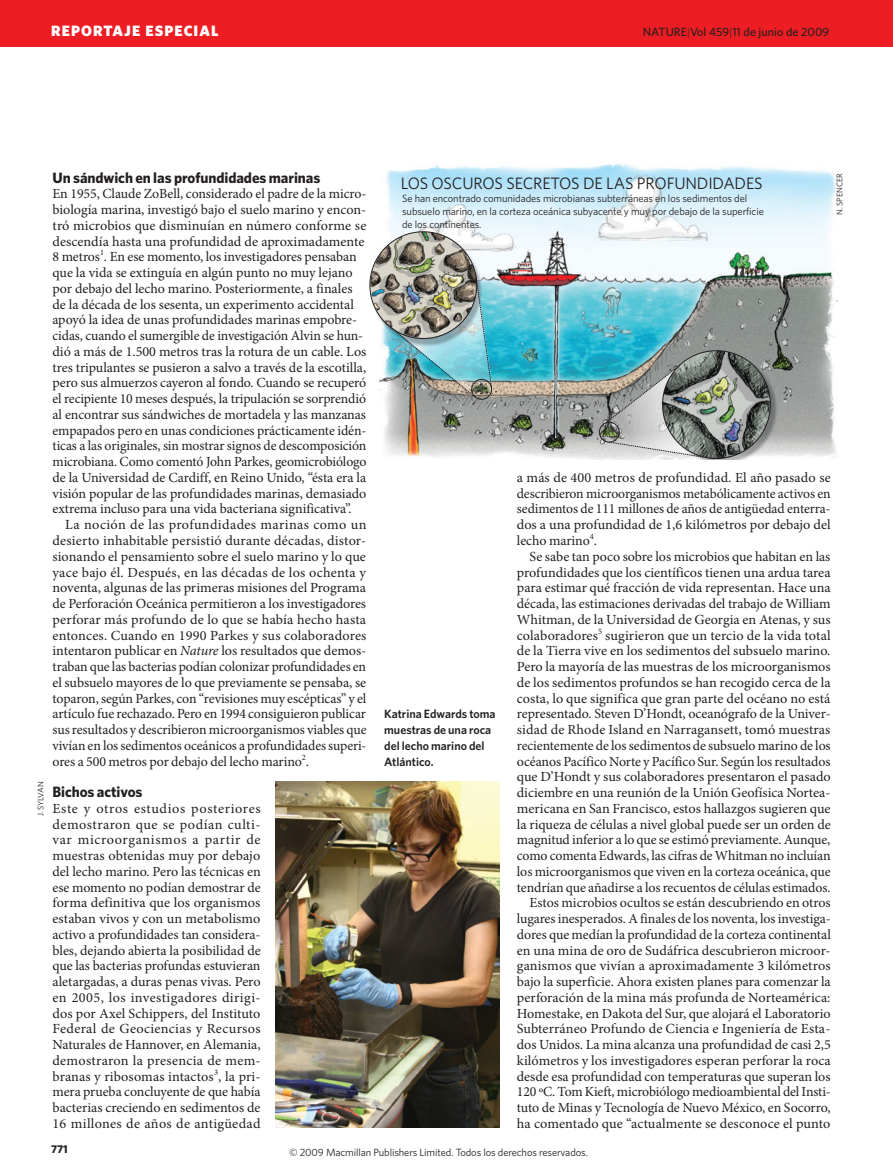
<style>
.page{position:relative;width:893px;height:1174px;background:#fff}
.page>*{position:absolute;margin:0;border:0;box-sizing:border-box;transform-origin:0 0}
.t1{font:16.5px "Whitney";letter-spacing:-.01em;color:#231f20}
.t2{font:700 15px "Whitney";letter-spacing:-.005em;color:#231f20}
.t3{font:900 15px "Whitney";letter-spacing:.075em;color:#fff}
.t4{font:13.95px/15.8px "Minion Pro";letter-spacing:-.005em;color:#231f20;text-align:justify}
.t5{font:600 12px/15.8px "Whitney";color:#231f20}
.t6{font:500 12px "Whitney";color:#231f20}
.t7{font:700 11.25px "Whitney";color:#231f20}
.t8{font:10.5px/12.6px "Whitney";letter-spacing:-.01em;color:#231f20}
.t9{font:8.25px "Whitney";color:#231f20}
.s1{font-weight:300}
.s2{font-style:italic}
</style>
<div class="page">
<img style="left:384px;top:164px;width:454px;height:295px">
<img style="left:615px;top:301px;width:214px;height:158px">
<div style="left:599px;top:422px;width:21px;height:20px;border:1px solid #231f20;border-radius:50%"></div>
<div style="left:471px;top:379px;width:21px;height:20px;border:1px solid #231f20;border-radius:50%"></div>
<svg style="left:605px;top:363px;width:104px;height:96px"></svg>
<img style="left:369px;top:183px;width:165px;height:215px">
<img style="left:663px;top:351px;width:107px;height:107px;border-radius:54px">
<img style="left:370px;top:232px;width:106px;height:106px;border-radius:53px">
<svg style="left:830px;top:270px;width:8px;height:11px"></svg>
<img style="left:276px;top:781px;width:223px;height:347px">
<div style="left:0;top:0;width:893px;height:47px;background:#ee1d23"></div>
<p class="t3" style="left:51px;top:22px;width:169px">REPORTAJE ESPECIAL</p>
<p class="t6" style="left:643px;top:25px;width:188px">NATURE<span class="s1">|</span>Vol 459<span class="s1">|</span>11 de junio de 2009</p>
<p class="t9" style="left:36px;top:816px;width:35px;rotate:-90deg">J. Sylvan</p>
<p class="t2" style="left:53px;top:168px;width:269px">Un sándwich en las profundidades marinas</p>
<p class="t4" style="left:53px;top:186px;width:315px;text-align:left">En 1955, Claude ZoBell, considerado el padre de la micro&shy;biología marina, investigó bajo el suelo marino y encon&shy;tró microbios que disminuían en número conforme se descendía hasta una profundidad de aproximadamente 8 metros<sup>1</sup>. En ese momento, los investigadores pensaban que la vida se extinguía en algún punto no muy lejano por debajo del lecho marino. Posteriormente, a finales de la década de los sesenta, un experimento accidental apoyó la idea de unas profundidades marinas empobre&shy;cidas, cuando el sumergible de investigación Alvin se hun&shy;dió a más de 1.500 metros tras la rotura de un cable. Los tres tripulantes se pusieron a salvo a través de la escotilla, pero sus almuerzos cayeron al fondo. Cuando se recuperó el recipiente 10 meses después, la tripulación se sorprendió al encontrar sus sándwiches de mortadela y las manzanas empapados pero en unas condiciones prácticamente idén&shy;ticas a las originales, sin mostrar signos de descomposición microbiana. Como comentó John Parkes, geomicrobiólogo de la Universidad de Cardiff, en Reino Unido, “ésta era la visión popular de las profundidades marinas, demasiado extrema incluso para una vida bacteriana significativa”.</p>
<p class="t4" style="left:53px;top:517px;width:316px;text-indent:13px">La noción de las profundidades marinas como un desierto inhabitable persistió durante décadas, distor&shy;sionando el pensamiento sobre el suelo marino y lo que yace bajo él. Después, en las décadas de los ochenta y noventa, algunas de las primeras misiones del Programa de Perforación Oceánica permitieron a los investigadores perforar más profundo de lo que se había hecho hasta entonces. Cuando en 1990 Parkes y sus colaboradores intentaron publicar en <span class="s2">Nature</span> los resultados que demos&shy;traban que las bacterias podían colonizar profundidades en el subsuelo mayores de lo que previamente se pensaba, se toparon, según Parkes, con “revisiones muy escépticas” y el artículo fue rechazado. Pero en 1994 consiguieron publicar sus resultados y describieron microorganismos viables que vivían en los sedimentos oceánicos a profundidades superi&shy;ores a 500 metros por debajo del lecho marino<sup>2</sup>.</p>
<p class="t2" style="left:53px;top:782px;width:91px">Bichos activos</p>
<p class="t4" style="left:53px;top:800px;width:210px">Este y otros estudios posteriores demostraron que se podían culti&shy;var microorganismos a partir de muestras obtenidas muy por debajo del lecho marino. Pero las técnicas en ese momento no podían demostrar de forma definitiva que los organismos estaban vivos y con un metabolismo activo a profundidades tan considera&shy;bles, dejando abierta la posibilidad de que las bacterias profundas estuvieran aletargadas, a duras penas vivas. Pero en 2005, los investigadores dirigi&shy;dos por Axel Schippers, del Instituto Federal de Geociencias y Recursos Naturales de Hannover, en Alemania, demostraron la presencia de mem&shy;branas y ribosomas intactos<sup>3</sup>, la pri&shy;mera prueba concluyente de que había bacterias creciendo en sedimentos de 16 millones de años de antigüedad</p>
<p class="t1" style="left:401px;top:173px;width:363px">LOS OSCUROS SECRETOS DE LAS PROFUNDIDADES</p>
<p class="t8" style="left:402px;top:192px;width:363px">Se han encontrado comunidades microbianas subterráneas en los sedimentos del subsuelo marino, en la corteza oceánica subyacente y muy por debajo de la superficie de los continentes.</p>
<p class="t9" style="left:835px;top:215px;width:43px;rotate:-90deg">N. SPENCER</p>
<p class="t5" style="left:384px;top:706px;width:113px">Katrina Edwards toma muestras de una roca del lecho marino del<br>Atlántico.</p>
<p class="t4" style="left:517px;top:470px;width:315px">a más de 400 metros de profundidad. El año pasado se describieron microorganismos metabólicamente activos en sedimentos de 111 millones de años de antigüedad enterra&shy;dos a una profundidad de 1,6 kilómetros por debajo del lecho marino<sup>4</sup>.</p>
<p class="t4" style="left:517px;top:548px;width:315px;text-align:right">Se sabe tan poco sobre los microbios que habitan en las profundidades que los científicos tienen una ardua tarea para estimar qué fracción de vida representan. Hace una década, las estimaciones derivadas del trabajo de William Whitman, de la Universidad de Georgia en Atenas, y sus colaboradores<sup>5</sup> sugirieron que un tercio de la vida total de la Tierra vive en los sedimentos del subsuelo marino.<br>Pero la mayoría de las muestras de los microorganismos de los sedimentos profundos se han recogido cerca de la costa, lo que significa que gran parte del océano no está representado. Steven D’Hondt, oceanógrafo de la Univer&shy;sidad de Rhode Island en Narragansett, tomó muestras recientemente de los sedimentos de subsuelo marino de los océanos Pacífico Norte y Pacífico Sur. Según los resultados que D’Hondt y sus colaboradores presentaron el pasado diciembre en una reunión de la Unión Geofísica Nortea&shy;mericana en San Francisco, estos hallazgos sugieren que la riqueza de células a nivel global puede ser un orden de magnitud inferior a lo que se estimó previamente. Aunque, como comenta Edwards, las cifras de Whitman no incluían los microorganismos que viven en la corteza oceánica, que tendrían que añadirse a los recuentos de células estimados.<br>Estos microbios ocultos se están descubriendo en otros lugares inesperados. A finales de los noventa, los investiga&shy;dores que medían la profundidad de la corteza continental en una mina de oro de Sudáfrica descubrieron microor&shy;ganismos que vivían a aproximadamente 3 kilómetros bajo la superficie. Ahora existen planes para comenzar la perforación de la mina más profunda de Norteamérica:<br>Homestake, en Dakota del Sur, que alojará el Laboratorio Subterráneo Profundo de Ciencia e Ingeniería de Esta&shy;dos Unidos. La mina alcanza una profundidad de casi 2,5 kilómetros y los investigadores esperan perforar la roca desde esa profundidad con temperaturas que superan los 120 ºC. Tom Kieft, microbiólogo medioambiental del Insti&shy;tuto de Minas y Tecnología de Nuevo México, en Socorro, ha comentado que “actualmente se desconoce el punto</p>
<p class="t7" style="left:51px;top:1142px;width:18px">771</p>
<p class="t8" style="left:289px;top:1146px;width:300px">© 2009 Macmillan Publishers Limited. Todos los derechos reservados.</p>
</div>
